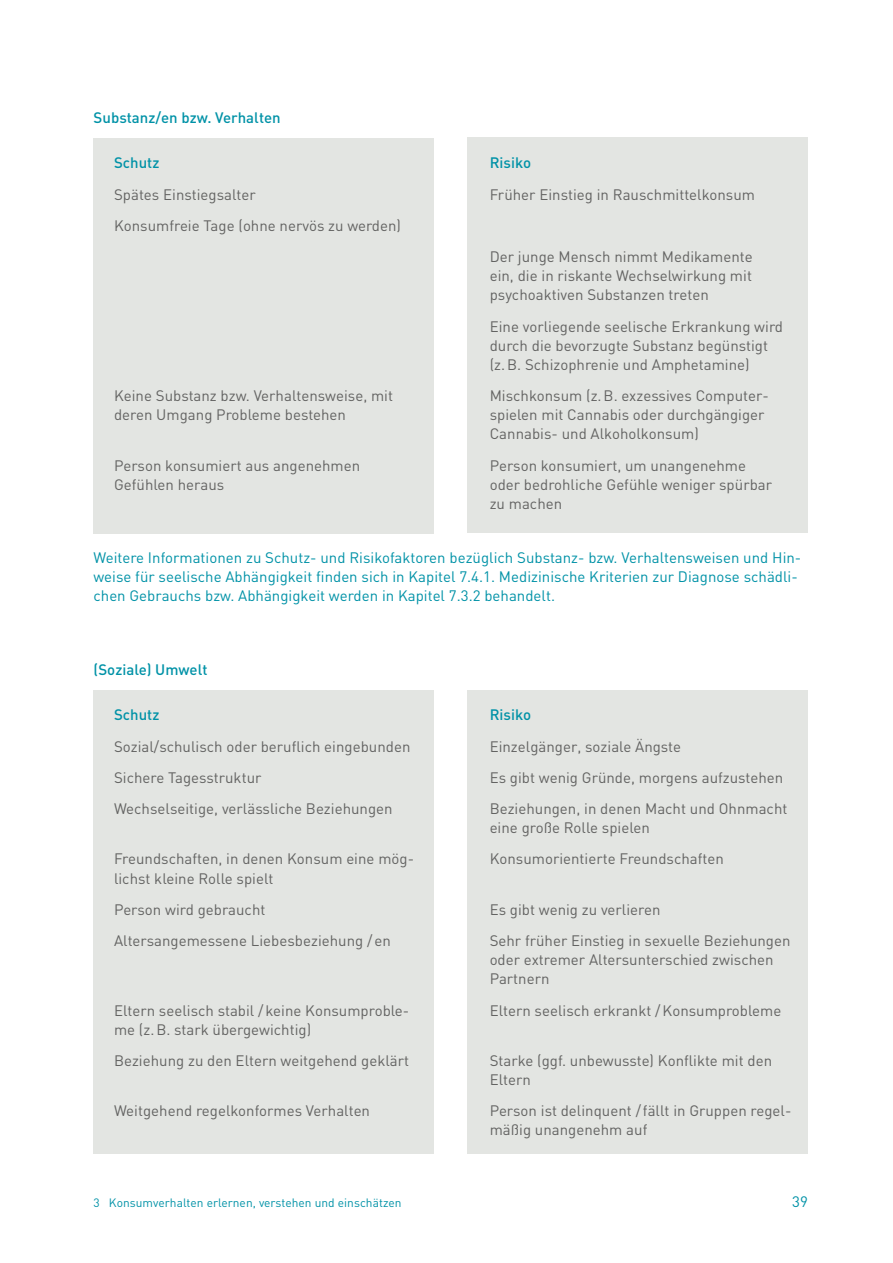
<style>
.page{position:relative;width:893px;height:1263px;background:#fff}
.page>*{position:absolute;margin:0;border:0;box-sizing:border-box;transform-origin:0 0}
.t1{font:15px/19.2px "FFDIN";color:#636362}
.t2{font:15px/19.2px "FFDIN";color:#0092a7}
.t3{font:500 15px "FFDIN";color:#0092a7}
.t4{font:12px "FFDIN";color:#0092a7}
</style>
<div class="page">
<div style="left:94px;top:138px;width:340px;height:395px;background:#e3e5e2"></div>
<div style="left:468px;top:138px;width:340px;height:395px;background:#e3e5e2"></div>
<div style="left:94px;top:690px;width:340px;height:463px;background:#e3e5e2"></div>
<div style="left:468px;top:690px;width:340px;height:463px;background:#e3e5e2"></div>
<p class="t3" style="left:94px;top:108px;width:189px">Substanz/en bzw. Verhalten</p>
<p class="t3" style="left:114px;top:153px;width:47px">Schutz</p>
<p class="t1" style="left:114px;top:178px;width:289px;line-height:31.2px">Spätes Einstiegsalter<br>Konsumfreie Tage (ohne nervös zu werden)</p>
<p class="t1" style="left:114px;top:386px;width:281px">Keine Substanz bzw. Verhaltensweise, mit deren Umgang Probleme bestehen</p>
<p class="t1" style="left:114px;top:455px;width:248px">Person konsumiert aus angenehmen<br>Gefühlen heraus</p>
<p class="t3" style="left:490px;top:153px;width:43px">Risiko</p>
<p class="t1" style="left:490px;top:184px;width:267px">Früher Einstieg in Rauschmittelkonsum</p>
<p class="t1" style="left:490px;top:247px;width:264px;text-align:justify">Der junge Mensch nimmt Medikamente ein, die in riskante Wechselwirkung mit psychoaktiven Substanzen treten</p>
<p class="t1" style="left:490px;top:316px;width:295px">Eine vorliegende seelische Erkrankung wird durch die bevorzugte Substanz begünstigt (z.B. Schizophrenie und Amphetamine)</p>
<p class="t1" style="left:490px;top:386px;width:280px">Mischkonsum (z.B. exzessives Computer&shy;spielen mit Cannabis oder durchgängiger<br>Cannabis- und Alkoholkonsum)</p>
<p class="t1" style="left:490px;top:455px;width:284px">Person konsumiert, um unangenehme oder bedrohliche Gefühle weniger spürbar zu machen</p>
<p class="t2" style="left:93px;top:548px;width:709px">Weitere Informationen zu Schutz- und Risikofaktoren bezüglich Substanz- bzw. Verhaltensweisen und Hin&shy;weise für seelische Abhängigkeit finden sich in Kapitel 7.4.1. Medizinische Kriterien zur Diagnose schädli&shy;chen Gebrauchs bzw. Abhängigkeit werden in Kapitel 7.3.2 behandelt.</p>
<p class="t3" style="left:94px;top:660px;width:115px">(Soziale) Umwelt</p>
<p class="t3" style="left:114px;top:705px;width:47px">Schutz</p>
<p class="t1" style="left:114px;top:730px;width:298px;line-height:31.2px">Sozial/schulisch oder beruflich eingebunden<br>Sichere Tagesstruktur<br>Wechselseitige, verlässliche Beziehungen</p>
<p class="t1" style="left:114px;top:849px;width:302px">Freundschaften, in denen Konsum eine mög&shy;lichst kleine Rolle spielt</p>
<p class="t1" style="left:114px;top:893px;width:278px;line-height:31.2px">Person wird gebraucht<br>Altersangemessene Liebesbeziehung /en</p>
<p class="t1" style="left:114px;top:1000px;width:297px">Eltern seelisch stabil /keine Konsumproble&shy;me (z.B. stark übergewichtig)</p>
<p class="t1" style="left:114px;top:1051px;width:297px">Beziehung zu den Eltern weitgehend geklärt</p>
<p class="t1" style="left:114px;top:1101px;width:258px">Weitgehend regelkonformes Verhalten</p>
<p class="t4" style="left:94px;top:1195px;width:310px">3 Konsumverhalten erlernen, verstehen und einschätzen</p>
<p class="t3" style="left:490px;top:705px;width:43px">Risiko</p>
<p class="t1" style="left:490px;top:730px;width:299px;line-height:31.2px">Einzelgänger, soziale Ängste<br>Es gibt wenig Gründe, morgens aufzustehen<br>Beziehungen, in denen Macht und Ohnmacht</p>
<p class="t1" style="left:490px;top:812px;width:236px;line-height:31.2px">eine große Rolle spielen<br>Konsumorientierte Freundschaften</p>
<p class="t1" style="left:490px;top:893px;width:302px;line-height:31.2px">Es gibt wenig zu verlieren<br>Sehr früher Einstieg in sexuelle Beziehungen</p>
<p class="t1" style="left:490px;top:950px;width:285px">oder extremer Altersunterschied zwischen<br>Partnern</p>
<p class="t1" style="left:490px;top:1000px;width:293px">Eltern seelisch erkrankt /Konsumprobleme</p>
<p class="t1" style="left:490px;top:1051px;width:284px">Starke (ggf. unbewusste) Konflikte mit den<br>Eltern</p>
<p class="t1" style="left:490px;top:1101px;width:303px">Person ist delinquent /fällt in Gruppen regel&shy;mäßig unangenehm auf</p>
<p class="t2" style="left:792px;top:1192px;width:17px">39</p>
</div>
